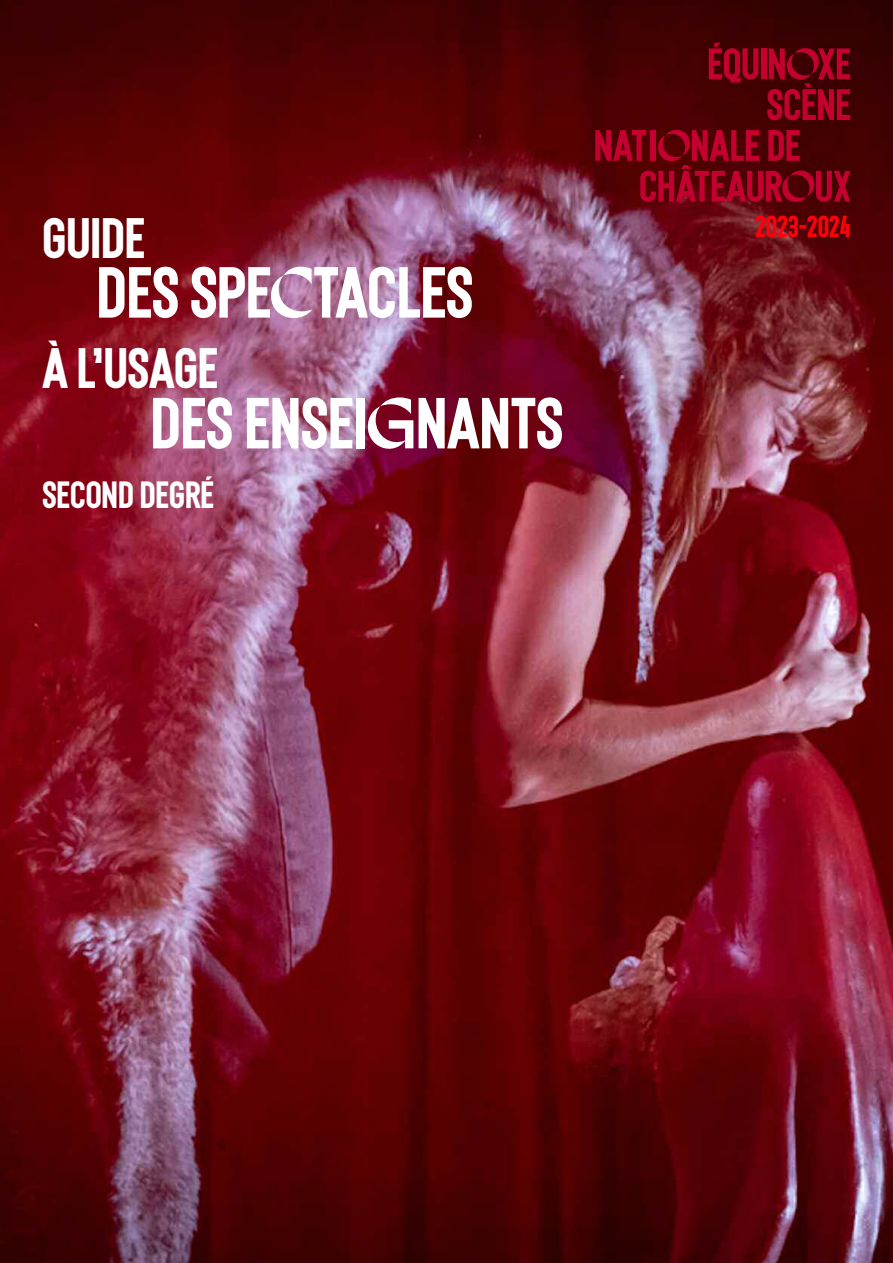
<style>
.page{position:relative;width:893px;height:1263px;background:#fff}
.page>*{position:absolute;margin:0;border:0;box-sizing:border-box;transform-origin:0 0}
.t1{font:57px "EQUINOXE";color:#fff}
.t2{font:45px "EQUINOXE";color:#fff}
.t3{font:30px "EQUINOXE";color:#fff}
.t4{font:24px "EQUINOXE";color:#ff000b}
</style>
<div class="page">
<img style="left:0;top:0;width:893px;height:1263px">
<svg style="left:709px;top:43px;width:49px;height:39px;background:#820019"></svg>
<div style="left:761px;top:48px;width:5px;height:31px;background:#c40031"></div>
<svg style="left:767px;top:48px;width:83px;height:72px;background:#7c0018"></svg>
<svg style="left:595px;top:130px;width:255px;height:72px;background:#780013"></svg>
<p class="t2" style="left:43px;top:216px;width:104px">GUIDE</p>
<p class="t1" style="left:97px;top:265px;width:378px">DES SPECTACLES</p>
<p class="t2" style="left:43px;top:347px;width:177px">À L’USAGE</p>
<p class="t1" style="left:151px;top:395px;width:414px">DES ENSEIGNANTS</p>
<p class="t3" style="left:43px;top:480px;width:173px">SECOND DEGRÉ</p>
<p class="t4" style="left:755px;top:214px;width:96px">2023-2024</p>
</div>
